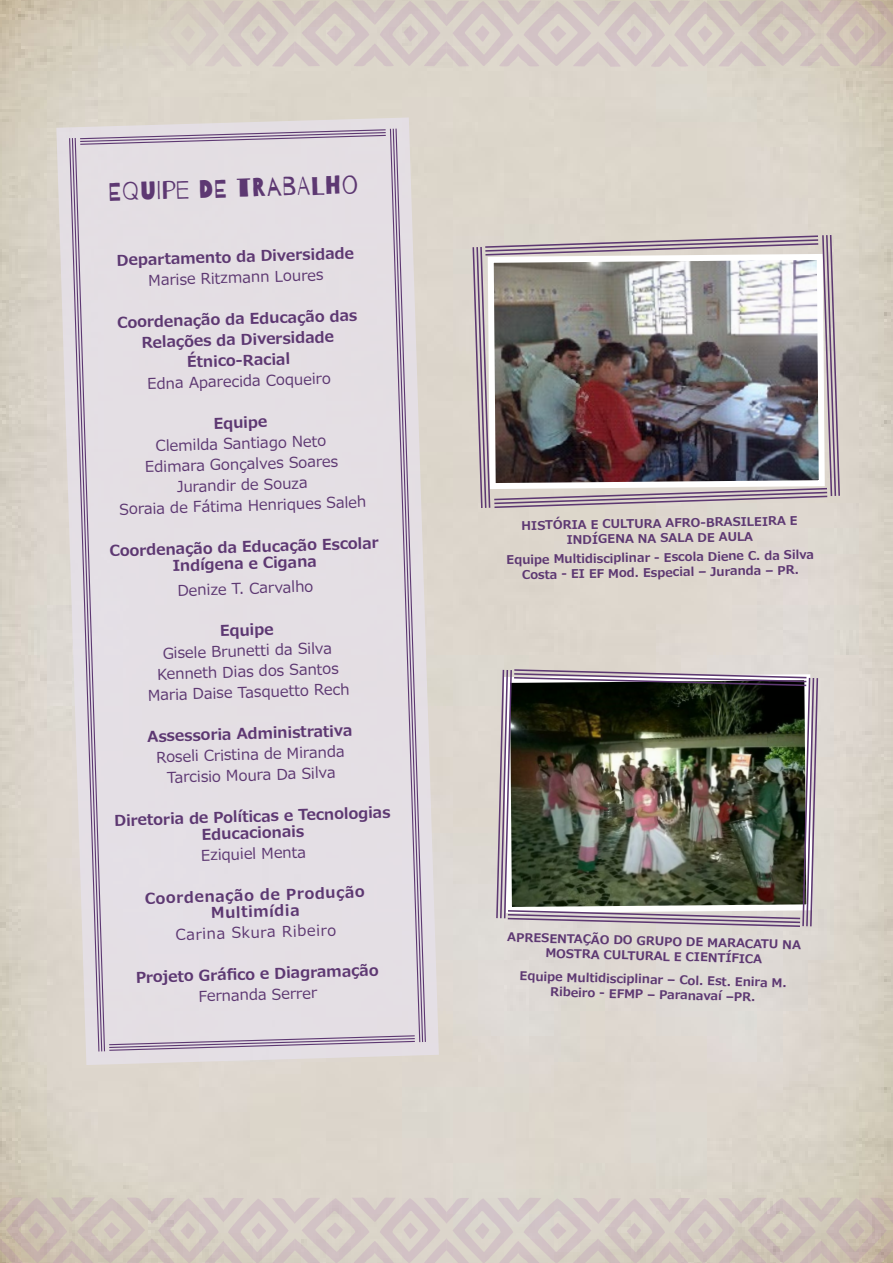
<style>
.page{position:relative;width:893px;height:1263px;background:#fff}
.page>*{position:absolute;margin:0;border:0;box-sizing:border-box;transform-origin:0 0}
.Normal_wrd_3{font:25.5px "Barrio";color:#5d3872}
.Normal_wrd_3-2{font:15px "Meiryo";color:#5d3872}
.Normal_wrd_3-3{font:700 15px/16.5px "Meiryo";color:#5d3872;text-align:center}
.t1{font:700 12px/15px "Meiryo";color:#5d3872;text-align:center}
</style>
<div class="page">
<svg style="left:0;top:0;width:893px;height:67px;background:#d4cac1"></svg>
<svg style="left:0;top:1197px;width:893px;height:66px;background:#d2c6bf"></svg>
<svg style="left:56px;top:117px;width:383px;height:948px;background:#ded8d3"></svg>
<svg style="left:68px;top:127px;width:358px;height:926px;background:#e0dae1"></svg>
<img style="left:495px;top:668px;width:324px;height:260px">
<img style="left:472px;top:233px;width:369px;height:277px">
<p class="Normal_wrd_3" style="left:108px;top:179px;width:249px;rotate:-2deg">EQUIPE DE TRABALHO</p>
<p class="Normal_wrd_3-3" style="left:117px;top:253px;width:239px;rotate:-2deg">Departamento da Diversidade</p>
<p class="Normal_wrd_3-2" style="left:148px;top:270px;width:177px;rotate:-2deg">Marise Ritzmann Loures</p>
<p class="Normal_wrd_3-3" style="left:117px;top:316px;width:242px;rotate:-2deg">Coordenação da Educação das</p>
<p class="Normal_wrd_3-3" style="left:141px;top:335px;width:194px;rotate:-2deg">Relações da Diversidade</p>
<p class="Normal_wrd_3-3" style="left:187px;top:355px;width:105px;rotate:-2deg">Étnico-Racial</p>
<p class="Normal_wrd_3-2" style="left:147px;top:374px;width:185px;rotate:-2deg">Edna Aparecida Coqueiro</p>
<p class="Normal_wrd_3-3" style="left:213px;top:416px;width:55px;rotate:-2deg">Equipe</p>
<p class="Normal_wrd_3-2" style="left:155px;top:436px;width:172px;rotate:-2deg">Clemilda Santiago Neto</p>
<p class="Normal_wrd_3-2" style="left:145px;top:457px;width:195px;rotate:-2deg">Edimara Gonçalves Soares</p>
<p class="Normal_wrd_3-2" style="left:176px;top:476px;width:132px;rotate:-2deg">Jurandir de Souza</p>
<p class="Normal_wrd_3-2" style="left:119px;top:499px;width:248px;rotate:-2deg">Soraia de Fátima Henriques Saleh</p>
<p class="Normal_wrd_3-3" style="left:109px;top:544px;width:271px;rotate:-2deg">Coordenação da Educação Escolar<br>Indígena e Cigana</p>
<p class="Normal_wrd_3-2" style="left:177px;top:580px;width:137px;rotate:-2deg">Denize T. Carvalho</p>
<p class="Normal_wrd_3-3" style="left:220px;top:623px;width:55px;rotate:-2deg">Equipe</p>
<p class="Normal_wrd_3-2" style="left:163px;top:643px;width:171px;rotate:-2deg">Gisele Brunetti da Silva</p>
<p class="Normal_wrd_3-2" style="left:157px;top:664px;width:183px;rotate:-2deg">Kenneth Dias dos Santos</p>
<p class="Normal_wrd_3-2" style="left:147px;top:685px;width:203px;rotate:-2deg">Maria Daise Tasquetto Rech</p>
<p class="Normal_wrd_3-3" style="left:147px;top:729px;width:206px;rotate:-2deg">Assessoria Administrativa</p>
<p class="Normal_wrd_3-2" style="left:156px;top:747px;width:190px;rotate:-2deg">Roseli Cristina de Miranda</p>
<p class="Normal_wrd_3-2" style="left:166px;top:767px;width:170px;rotate:-2deg">Tarcisio Moura Da Silva</p>
<p class="Normal_wrd_3-3" style="left:114px;top:814px;width:278px;rotate:-2deg">Diretoria de Políticas e Tecnologias<br>Educacionais</p>
<p class="Normal_wrd_3-2" style="left:201px;top:845px;width:107px;rotate:-2deg">Eziquiel Menta</p>
<p class="Normal_wrd_3-3" style="left:145px;top:891px;width:222px;rotate:-2deg">Coordenação de Produção<br>Multimídia</p>
<p class="Normal_wrd_3-2" style="left:175px;top:925px;width:162px;rotate:-2deg">Carina Skura Ribeiro</p>
<p class="Normal_wrd_3-3" style="left:136px;top:970px;width:244px;rotate:-2deg">Projeto Gráfi co e Diagramação</p>
<p class="Normal_wrd_3-2" style="left:198px;top:986px;width:120px;rotate:-2deg">Fernanda Serrer</p>
<p class="t1" style="left:521px;top:518px;width:278px;rotate:-1deg">HISTÓRIA E CULTURA AFRO-BRASILEIRA E<br>INDÍGENA NA SALA DE AULA</p>
<p class="t1" style="left:506px;top:553px;width:309px;rotate:-1deg">Equipe Multidisciplinar - Escola Diene C. da Silva<br>Costa - EI EF Mod. Especial – Juranda – PR.</p>
<p class="t1" style="left:507px;top:931px;width:295px;rotate:1deg">APRESENTAÇÃO DO GRUPO DE MARACATU NA<br>MOSTRA CULTURAL E CIENTÍFICA</p>
<p class="t1" style="left:520px;top:970px;width:269px;rotate:1deg">Equipe Multidisciplinar – Col. Est. Enira M.<br>Ribeiro - EFMP – Paranavaí –PR.</p>
</div>
